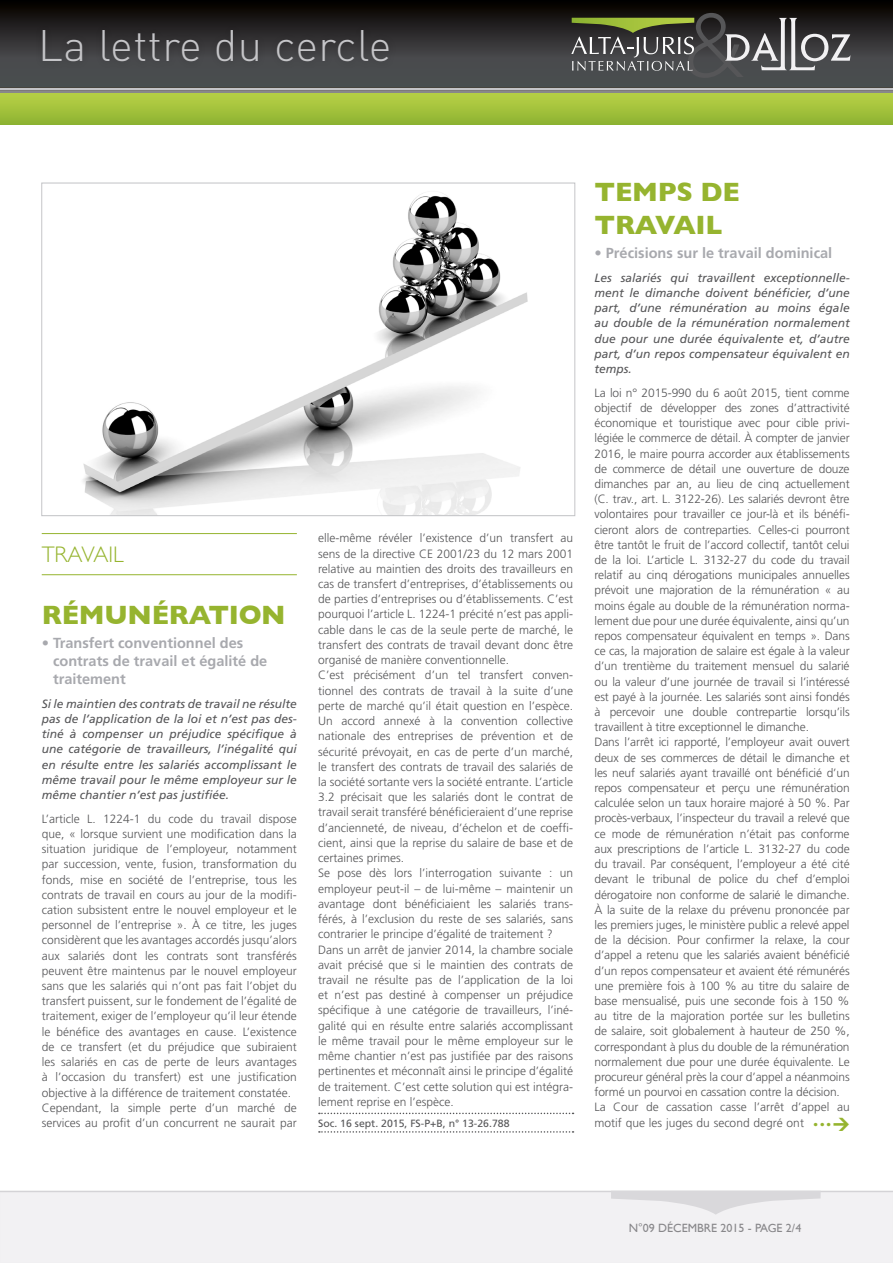
<style>
.page{position:relative;width:893px;height:1263px;background:#fff}
.page>*{position:absolute;margin:0;border:0;box-sizing:border-box;transform-origin:0 0}
.t1{font:300 95.85px "Gill Sans";color:#565658}
.t2{font:300 43.5px "DIN";letter-spacing:.01em;color:#c5c5c8}
.t3{font:700 27px/32.5px "Gill Sans";letter-spacing:-.01em;color:#96b42f}
.t4{font:300 22.5px "Gill Sans";color:#96b42f}
.t5{font:700 14.55px/18px "Frutiger";color:#a8a9ae}
.t6{font:300 12px/15.1px "Frutiger";color:#565658}
.t7{font:italic 12px/15.1px "Frutiger";color:#565658;text-align:justify}
.t8{font:12px "Gill Sans";color:#88878a}
.t9{font:10.5px "Frutiger";color:#565658}
</style>
<div class="page">
<div style="left:0;top:1190px;width:893px;height:73px;background:#f2f1f3"></div>
<hr style="left:42px;top:533px;width:255px;height:1px;background:#96b42f">
<hr style="left:42px;top:574px;width:255px;height:1px;background:#96b42f">
<svg style="left:319px;top:1113px;width:254px;height:1px"></svg>
<svg style="left:319px;top:1131px;width:254px;height:2px"></svg>
<img style="left:83px;top:193px;width:445px;height:321px">
<svg style="left:0;top:0;width:893px;height:87px"></svg>
<div style="left:35px;top:23px;width:362px;height:47px;background:#000;opacity:.2"></div>
<svg style="left:0;top:93px;width:893px;height:31px"></svg>
<hr style="left:0;top:87px;width:893px;height:2px;background:#47453e">
<hr style="left:0;top:89px;width:893px;height:2px;background:#c3c4c7">
<hr style="left:0;top:90px;width:893px;height:2px;background:#7d7a7a">
<hr style="left:0;top:91px;width:893px;height:2px;background:#88878a">
<svg style="left:571px;top:18px;width:123px;height:53px"></svg>
<svg style="left:725px;top:18px;width:126px;height:52px"></svg>
<svg style="left:611px;top:1191px;width:210px;height:24px"></svg>
<h2 class="t2" style="left:38px;top:19px;width:355px">La lettre du cercle</h2>
<h1 class="t1" style="left:685px;top:-30px;width:60px">&amp;</h1>
<h3 class="t4" style="left:42px;top:537px;width:83px">TRAVAIL</h3>
<h3 class="t3" style="left:42px;top:598px;width:245px">RÉMUNÉRATION</h3>
<p class="t5" style="left:53px;top:634px;width:216px;text-indent:-11px">• Transfert conventionnel des contrats de travail et égalité de traitement</p>
<p class="t7" style="left:42px;top:696px;width:257px">Si le maintien des contrats de travail ne résulte pas de l’application de la loi et n’est pas des&shy;tiné à compenser un préjudice spécifique à une catégorie de travailleurs, l’inégalité qui en résulte entre les salariés accomplissant le même travail pour le même employeur sur le même chantier n’est pas justifiée.</p>
<p class="t6" style="left:42px;top:811px;width:257px">L’article L. 1224-1 du code du travail dispose que, « lorsque survient une modification dans la situation juridique de l’employeur, notamment par succession, vente, fusion, transformation du fonds, mise en société de l’entreprise, tous les contrats de travail en cours au jour de la modifi&shy;cation subsistent entre le nouvel employeur et le personnel de l’entreprise ». À ce titre, les juges considèrent que les avantages accordés jusqu’alors aux salariés dont les contrats sont transférés peuvent être maintenus par le nouvel employeur sans que les salariés qui n’ont pas fait l’objet du transfert puissent, sur le fondement de l’égalité de traitement, exiger de l’employeur qu’il leur étende le bénéfice des avantages en cause. L’existence de ce transfert (et du préjudice que subiraient les salariés en cas de perte de leurs avantages à l’occasion du transfert) est une justification objective à la différence de traitement constatée.<br>Cependant, la simple perte d’un marché de services au profit d’un concurrent ne saurait par</p>
<p class="t6" style="left:318px;top:531px;width:257px">elle-même révéler l’existence d’un transfert au sens de la directive CE 2001/23 du 12 mars 2001 relative au maintien des droits des travailleurs en cas de transfert d’entreprises, d’établissements ou de parties d’entreprises ou d’établissements. C’est pourquoi l’article L. 1224-1 précité n’est pas appli&shy;cable dans le cas de la seule perte de marché, le transfert des contrats de travail devant donc être organisé de manière conventionnelle.<br>C’est précisément d’un tel transfert conven&shy;tionnel des contrats de travail à la suite d’une perte de marché qu’il était question en l’espèce.<br>Un accord annexé à la convention collective nationale des entreprises de prévention et de sécurité prévoyait, en cas de perte d’un marché, le transfert des contrats de travail des salariés de la société sortante vers la société entrante. L’article 3.2 précisait que les salariés dont le contrat de travail serait transféré bénéficieraient d’une reprise d’ancienneté, de niveau, d’échelon et de coeffi&shy;cient, ainsi que la reprise du salaire de base et de certaines primes.<br>Se pose dès lors l’interrogation suivante : un employeur peut-il – de lui-même – maintenir un avantage dont bénéficiaient les salariés trans&shy;férés, à l’exclusion du reste de ses salariés, sans contrarier le principe d’égalité de traitement ?<br>Dans un arrêt de janvier 2014, la chambre sociale avait précisé que si le maintien des contrats de travail ne résulte pas de l’application de la loi et n’est pas destiné à compenser un préjudice spécifique à une catégorie de travailleurs, l’iné&shy;galité qui en résulte entre salariés accomplissant le même travail pour le même employeur sur le même chantier n’est pas justifiée par des raisons pertinentes et méconnaît ainsi le principe d’égalité de traitement. C’est cette solution qui est intégra&shy;lement reprise en l’espèce.</p>
<p class="t9" style="left:318px;top:1117px;width:193px">Soc. 16 sept. 2015, FS-P+B, n° 13-26.788</p>
<h3 class="t3" style="left:594px;top:175px;width:147px">TEMPS DE<br>TRAVAIL</h3>
<p class="t5" style="left:594px;top:244px;width:239px">• Précisions sur le travail dominical</p>
<p class="t7" style="left:594px;top:270px;width:257px">Les salariés qui travaillent exceptionnelle&shy;ment le dimanche doivent bénéficier, d’une part, d’une rémunération au moins égale au double de la rémunération normalement due pour une durée équivalente et, d’autre part, d’un repos compensateur équivalent en temps.</p>
<p class="t6" style="left:594px;top:385px;width:257px">La loi n° 2015-990 du 6 août 2015, tient comme objectif de développer des zones d’attractivité économique et touristique avec pour cible privi&shy;légiée le commerce de détail. À compter de janvier 2016, le maire pourra accorder aux établissements de commerce de détail une ouverture de douze dimanches par an, au lieu de cinq actuellement (C. trav., art. L. 3122-26). Les salariés devront être volontaires pour travailler ce jour-là et ils bénéfi&shy;cieront alors de contreparties. Celles-ci pourront être tantôt le fruit de l’accord collectif, tantôt celui de la loi. L’article L. 3132-27 du code du travail relatif au cinq dérogations municipales annuelles prévoit une majoration de la rémunération « au moins égale au double de la rémunération norma&shy;lement due pour une durée équivalente, ainsi qu’un repos compensateur équivalent en temps ». Dans ce cas, la majoration de salaire est égale à la valeur d’un trentième du traitement mensuel du salarié ou la valeur d’une journée de travail si l’intéressé est payé à la journée. Les salariés sont ainsi fondés à percevoir une double contrepartie lorsqu’ils travaillent à titre exceptionnel le dimanche.<br>Dans l’arrêt ici rapporté, l’employeur avait ouvert deux de ses commerces de détail le dimanche et les neuf salariés ayant travaillé ont bénéficié d’un repos compensateur et perçu une rémunération calculée selon un taux horaire majoré à 50 %. Par procès-verbaux, l’inspecteur du travail a relevé que ce mode de rémunération n’était pas conforme aux prescriptions de l’article L. 3132-27 du code du travail. Par conséquent, l’employeur a été cité devant le tribunal de police du chef d’emploi dérogatoire non conforme de salarié le dimanche.<br>À la suite de la relaxe du prévenu prononcée par les premiers juges, le ministère public a relevé appel de la décision. Pour confirmer la relaxe, la cour d’appel a retenu que les salariés avaient bénéficié d’un repos compensateur et avaient été rémunérés une première fois à 100 % au titre du salaire de base mensualisé, puis une seconde fois à 150 % au titre de la majoration portée sur les bulletins de salaire, soit globalement à hauteur de 250 %, correspondant à plus du double de la rémunération normalement due pour une durée équivalente. Le procureur général près la cour d’appel a néanmoins formé un pourvoi en cassation contre la décision.<br>La Cour de cassation casse l’arrêt d’appel au motif que les juges du second degré ont</p>
<p class="t8" style="left:629px;top:1221px;width:174px">N°09 DÉCEMBRE 2015 - PAGE 2/4</p>
</div>
